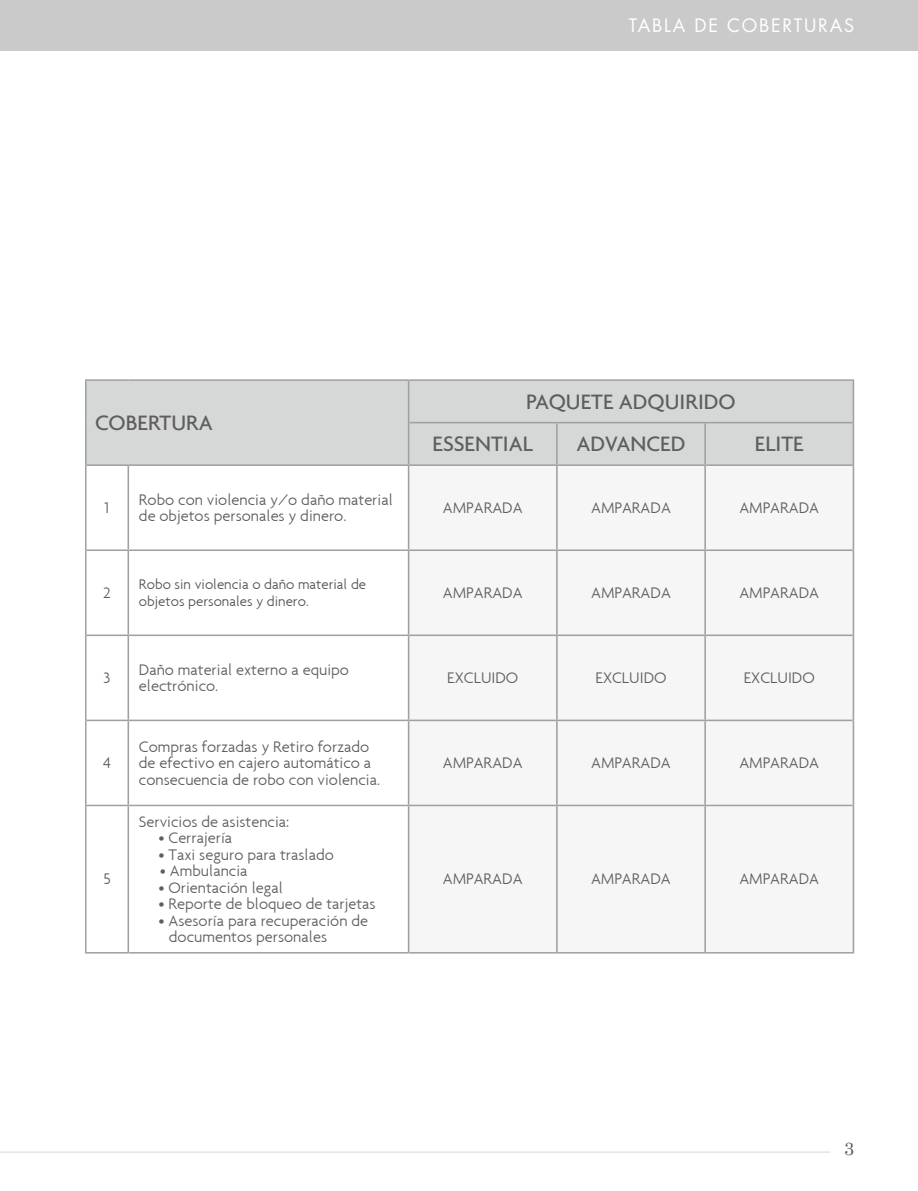
<style>
.page{position:relative;width:918px;height:1191px;background:#fff}
.page>*{position:absolute;margin:0;border:0;box-sizing:border-box;transform-origin:0 0}
.t1{font:500 22.5px/42.5px "Agenda";color:#5e5e5f}
.t2{font:18px "Futura Std";letter-spacing:.1em;color:#fff}
.t3{font:18px "Century Schoolbook";color:#545455}
.t4{font:300 16.5px/16.5px "Agenda";color:#5e5e5f}
.t5{font:300 15px/16.5px "Agenda";color:#545455}
</style>
<div class="page">
<hr style="left:0;top:1151px;width:830px;height:2px;background:#e4e4e4">
<div style="left:0;top:0;width:918px;height:51px;background:#cacaca"></div>
<div style="left:87px;top:381px;width:766px;height:83px;background:#d6d7d7"></div>
<svg style="left:87px;top:466px;width:321px;height:486px"></svg>
<div style="left:409px;top:466px;width:444px;height:486px;background:#f5f6f5"></div>
<hr style="left:85px;top:379px;width:43px;height:2px;background:#a0a0a0">
<hr style="left:85px;top:381px;width:2px;height:41px;background:#a0a0a0">
<hr style="left:128px;top:379px;width:281px;height:2px;background:#a0a0a0">
<hr style="left:409px;top:379px;width:148px;height:2px;background:#a0a0a0">
<hr style="left:557px;top:379px;width:148px;height:2px;background:#a0a0a0">
<hr style="left:705px;top:379px;width:149px;height:2px;background:#a0a0a0">
<hr style="left:85px;top:422px;width:2px;height:43px;background:#a0a0a0">
<hr style="left:85px;top:465px;width:2px;height:85px;background:#a0a0a0">
<hr style="left:85px;top:550px;width:2px;height:85px;background:#a0a0a0">
<hr style="left:85px;top:635px;width:2px;height:85px;background:#a0a0a0">
<hr style="left:85px;top:720px;width:2px;height:84px;background:#a0a0a0">
<hr style="left:85px;top:804px;width:43px;height:2px;background:#a0a0a0">
<hr style="left:85px;top:806px;width:2px;height:146px;background:#a0a0a0">
<hr style="left:128px;top:804px;width:281px;height:2px;background:#a0a0a0">
<hr style="left:409px;top:804px;width:148px;height:2px;background:#a0a0a0">
<hr style="left:557px;top:804px;width:148px;height:2px;background:#a0a0a0">
<hr style="left:705px;top:804px;width:148px;height:2px;background:#a0a0a0">
<hr style="left:85px;top:952px;width:43px;height:1px;background:#a0a0a0">
<hr style="left:128px;top:952px;width:281px;height:1px;background:#a0a0a0">
<hr style="left:409px;top:952px;width:148px;height:1px;background:#a0a0a0">
<hr style="left:557px;top:952px;width:148px;height:1px;background:#a0a0a0">
<hr style="left:705px;top:952px;width:149px;height:1px;background:#a0a0a0">
<hr style="left:408px;top:381px;width:1px;height:41px;background:#a0a0a0">
<hr style="left:853px;top:381px;width:1px;height:41px;background:#a0a0a0">
<hr style="left:408px;top:422px;width:1px;height:42px;background:#a0a0a0">
<hr style="left:556px;top:423px;width:2px;height:41px;background:#a0a0a0">
<hr style="left:704px;top:423px;width:2px;height:41px;background:#a0a0a0">
<hr style="left:853px;top:422px;width:1px;height:43px;background:#a0a0a0">
<hr style="left:128px;top:466px;width:1px;height:83px;background:#a0a0a0">
<hr style="left:408px;top:466px;width:1px;height:83px;background:#a0a0a0">
<hr style="left:556px;top:466px;width:2px;height:83px;background:#a0a0a0">
<hr style="left:704px;top:466px;width:2px;height:83px;background:#a0a0a0">
<hr style="left:853px;top:465px;width:1px;height:85px;background:#a0a0a0">
<hr style="left:128px;top:551px;width:1px;height:83px;background:#a0a0a0">
<hr style="left:408px;top:551px;width:1px;height:83px;background:#a0a0a0">
<hr style="left:556px;top:551px;width:2px;height:83px;background:#a0a0a0">
<hr style="left:704px;top:551px;width:2px;height:83px;background:#a0a0a0">
<hr style="left:853px;top:550px;width:1px;height:85px;background:#a0a0a0">
<hr style="left:128px;top:636px;width:1px;height:83px;background:#a0a0a0">
<hr style="left:408px;top:636px;width:1px;height:83px;background:#a0a0a0">
<hr style="left:556px;top:636px;width:2px;height:83px;background:#a0a0a0">
<hr style="left:704px;top:636px;width:2px;height:83px;background:#a0a0a0">
<hr style="left:853px;top:635px;width:1px;height:85px;background:#a0a0a0">
<hr style="left:128px;top:721px;width:1px;height:83px;background:#a0a0a0">
<hr style="left:408px;top:721px;width:1px;height:83px;background:#a0a0a0">
<hr style="left:556px;top:721px;width:2px;height:83px;background:#a0a0a0">
<hr style="left:704px;top:721px;width:2px;height:83px;background:#a0a0a0">
<hr style="left:853px;top:720px;width:1px;height:85px;background:#a0a0a0">
<hr style="left:128px;top:806px;width:1px;height:146px;background:#a0a0a0">
<hr style="left:408px;top:806px;width:1px;height:146px;background:#a0a0a0">
<hr style="left:556px;top:806px;width:2px;height:146px;background:#a0a0a0">
<hr style="left:704px;top:806px;width:2px;height:146px;background:#a0a0a0">
<hr style="left:853px;top:805px;width:1px;height:147px;background:#a0a0a0">
<hr style="left:409px;top:422px;width:148px;height:1px;background:#a0a0a0">
<hr style="left:557px;top:422px;width:148px;height:1px;background:#a0a0a0">
<hr style="left:705px;top:422px;width:148px;height:1px;background:#a0a0a0">
<hr style="left:87px;top:464px;width:41px;height:2px;background:#a0a0a0">
<hr style="left:128px;top:464px;width:281px;height:2px;background:#a0a0a0">
<hr style="left:409px;top:464px;width:148px;height:2px;background:#a0a0a0">
<hr style="left:557px;top:464px;width:148px;height:2px;background:#a0a0a0">
<hr style="left:705px;top:464px;width:148px;height:2px;background:#a0a0a0">
<hr style="left:87px;top:549px;width:41px;height:2px;background:#a0a0a0">
<hr style="left:128px;top:549px;width:281px;height:2px;background:#a0a0a0">
<hr style="left:409px;top:549px;width:148px;height:2px;background:#a0a0a0">
<hr style="left:557px;top:549px;width:148px;height:2px;background:#a0a0a0">
<hr style="left:705px;top:549px;width:148px;height:2px;background:#a0a0a0">
<hr style="left:87px;top:634px;width:41px;height:2px;background:#a0a0a0">
<hr style="left:128px;top:634px;width:281px;height:2px;background:#a0a0a0">
<hr style="left:409px;top:634px;width:148px;height:2px;background:#a0a0a0">
<hr style="left:557px;top:634px;width:148px;height:2px;background:#a0a0a0">
<hr style="left:705px;top:634px;width:148px;height:2px;background:#a0a0a0">
<hr style="left:87px;top:719px;width:41px;height:2px;background:#a0a0a0">
<hr style="left:128px;top:719px;width:281px;height:2px;background:#a0a0a0">
<hr style="left:409px;top:719px;width:148px;height:2px;background:#a0a0a0">
<hr style="left:557px;top:719px;width:148px;height:2px;background:#a0a0a0">
<hr style="left:705px;top:719px;width:148px;height:2px;background:#a0a0a0">
<h1 class="t1" style="left:95px;top:401px;width:119px">COBERTURA</h1>
<p class="t2" style="left:629px;top:13px;width:227px">TABLA DE COBERTURAS</p>
<h1 class="t1" style="left:432px;top:379px;width:305px;text-indent:94px">PAQUETE ADQUIRIDO<br>ESSENTIAL</h1>
<h1 class="t1" style="left:577px;top:422px;width:110px">ADVANCED</h1>
<h1 class="t1" style="left:755px;top:422px;width:50px">ELITE</h1>
<p class="t4" style="left:105px;top:499px;width:6px">1</p>
<p class="t4" style="left:139px;top:491px;width:255px">Robo con violencia y/o daño material de objetos personales y dinero.</p>
<p class="t4" style="left:443px;top:499px;width:81px">AMPARADA</p>
<p class="t4" style="left:591px;top:499px;width:81px">AMPARADA</p>
<p class="t4" style="left:739px;top:499px;width:81px">AMPARADA</p>
<p class="t4" style="left:103px;top:584px;width:9px">2</p>
<p class="t5" style="left:139px;top:576px;width:229px">Robo sin violencia o daño material de objetos personales y dinero.</p>
<p class="t4" style="left:443px;top:584px;width:81px">AMPARADA</p>
<p class="t4" style="left:591px;top:584px;width:81px">AMPARADA</p>
<p class="t4" style="left:739px;top:584px;width:81px">AMPARADA</p>
<p class="t4" style="left:104px;top:669px;width:8px">3</p>
<p class="t4" style="left:139px;top:661px;width:212px">Daño material externo a equipo electrónico.</p>
<p class="t4" style="left:447px;top:669px;width:73px">EXCLUIDO</p>
<p class="t4" style="left:595px;top:669px;width:73px">EXCLUIDO</p>
<p class="t4" style="left:744px;top:669px;width:73px">EXCLUIDO</p>
<p class="t4" style="left:103px;top:754px;width:9px">4</p>
<p class="t4" style="left:103px;top:870px;width:9px">5</p>
<p class="t4" style="left:139px;top:738px;width:243px">Compras forzadas y Retiro forzado de efectivo en cajero automático a consecuencia de robo con violencia.</p>
<p class="t4" style="left:139px;top:813px;width:152px">Servicios de asistencia:</p>
<p class="t4" style="left:158px;top:829px;width:75px">• Cerrajería</p>
<p class="t4" style="left:158px;top:846px;width:177px">• Taxi seguro para traslado</p>
<p class="t4" style="left:160px;top:862px;width:89px">• Ambulancia</p>
<p class="t4" style="left:158px;top:879px;width:126px">• Orientación legal</p>
<p class="t4" style="left:158px;top:895px;width:219px">• Reporte de bloqueo de tarjetas</p>
<p class="t4" style="left:169px;top:912px;width:201px;text-indent:-10px">• Asesoría para recuperación de documentos personales</p>
<p class="t4" style="left:443px;top:754px;width:81px">AMPARADA</p>
<p class="t4" style="left:591px;top:754px;width:81px">AMPARADA</p>
<p class="t4" style="left:739px;top:754px;width:81px">AMPARADA</p>
<p class="t4" style="left:443px;top:870px;width:81px">AMPARADA</p>
<p class="t4" style="left:591px;top:870px;width:81px">AMPARADA</p>
<p class="t4" style="left:739px;top:870px;width:81px">AMPARADA</p>
<p class="t3" style="left:844px;top:1137px;width:12px">3</p>
</div>
